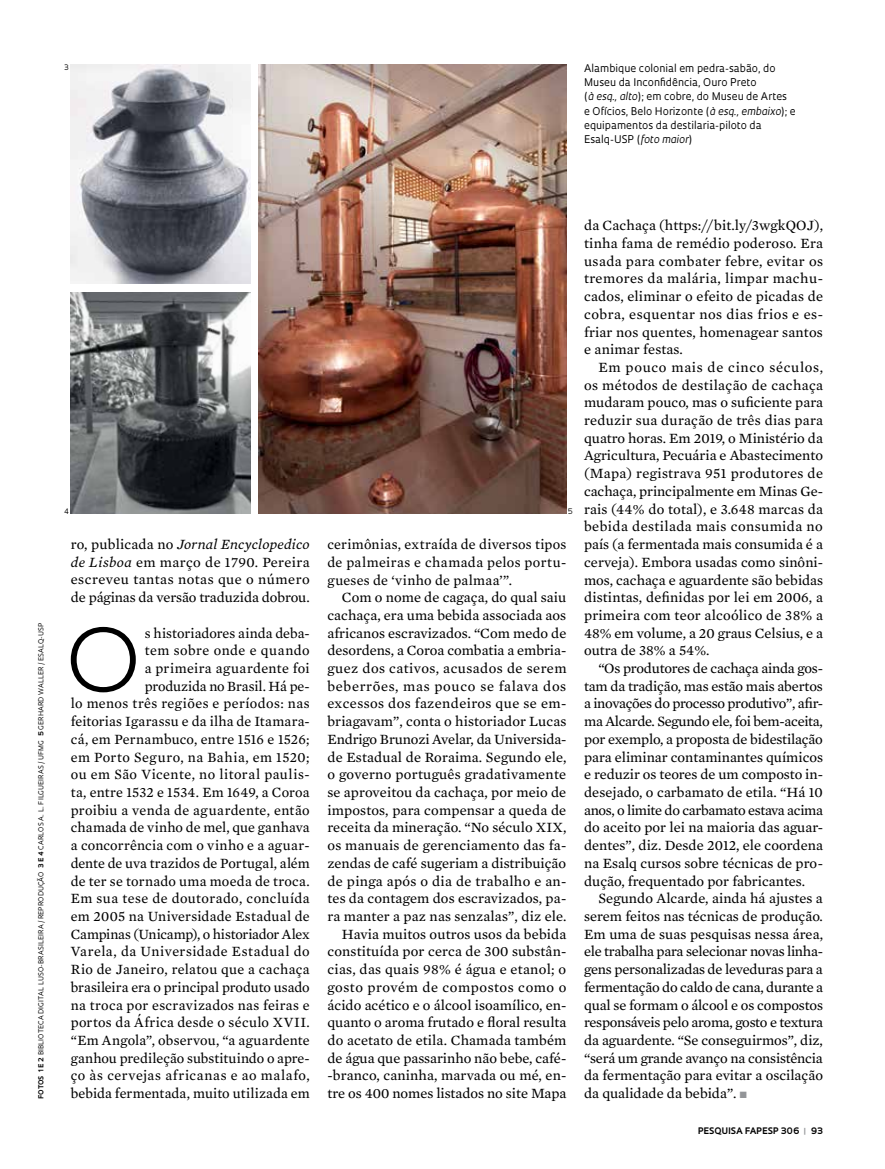
<style>
.page{position:relative;width:885px;height:1169px;background:#fff}
.page>*{position:absolute;margin:0;border:0;box-sizing:border-box;transform-origin:0 0}
.t1{font:300 87.9px "Avenir";color:#000}
.t2{font:14.4px/17.7px "Mercury Text G2";letter-spacing:.01em;color:#000;text-align:justify}
.t3{font:10.35px/14.1px "Oculum";color:#000}
.t4{font:700 8.7px "Oculum";letter-spacing:.015em;color:#000}
.t5{font:7.35px "Oculum";color:#000}
.t6{font:6.75px "Oculum";letter-spacing:.015em;color:#000}
.s1{font-style:italic}
.s2{font-weight:700}
.s3{color:#939598}
</style>
<div class="page">
<img style="left:258px;top:64px;width:308px;height:449px">
<img style="left:71px;top:292px;width:179px;height:221px">
<img style="left:71px;top:65px;width:179px;height:218px">
<p class="t5" style="left:64px;top:63px;width:6px">3</p>
<p class="t3" style="left:584px;top:61px;width:213px">Alambique colonial em pedra-sabão, do Museu da Inconfidência, Ouro Preto<br>(<span class="s1">à esq., alto</span>); em cobre, do Museu de Artes<br>e Ofícios, Belo Horizonte (<span class="s1">à esq., embaixo</span>); e equipamentos da destilaria-piloto da Esalq-USP (<span class="s1">foto maior</span>)</p>
<p class="t6" style="left:37px;top:1098px;width:477px;rotate:-90deg"><span class="s2">FOTOS 1 E 2</span> BIBLIOTECA DIGITAL LUSO-BRASILEIRA /REPRODUÇÃO <span class="s2">3 E 4</span> CARLOS A. L. FILGUEIRAS /UFMG <span class="s2">5</span> GERHARD WALLER/ESALQ-USP</p>
<p class="t5" style="left:64px;top:506px;width:6px">4</p>
<p class="t5" style="left:568px;top:506px;width:7px">5</p>
<p class="t2" style="left:71px;top:534px;width:240px">ro, publicada no <span class="s1">Jornal Encyclopedico de Lisboa</span> em março de 1790. Pereira escreveu tantas notas que o número de páginas da versão traduzida dobrou.</p>
<h1 class="t1" style="left:66px;top:609px;width:76px">O</h1>
<p class="t2" style="left:71px;top:623px;width:241px;text-align:right">s historiadores ainda deba-<br>tem sobre onde e quando<br>a primeira aguardente foi<br>produzida no Brasil. Há pe-<br>lo menos três regiões e períodos: nas feitorias Igarassu e da ilha de Itamara&shy;cá, em Pernambuco, entre 1516 e 1526; em Porto Seguro, na Bahia, em 1520; ou em São Vicente, no litoral paulis&shy;ta, entre 1532 e 1534. Em 1649, a Coroa proibiu a venda de aguardente, então chamada de vinho de mel, que ganhava a concorrência com o vinho e a aguar&shy;dente de uva trazidos de Portugal, além de ter se tornado uma moeda de troca.<br>Em sua tese de doutorado, concluída em 2005 na Universidade Estadual de Campinas (Unicamp), o historiador Alex Varela, da Universidade Estadual do Rio de Janeiro, relatou que a cachaça brasileira era o principal produto usado na troca por escravizados nas feiras e portos da África desde o século XVII. “Em Angola”, observou, “a aguardente ganhou predileção substituindo o apre&shy;ço às cervejas africanas e ao malafo, bebida fermentada, muito utilizada em</p>
<p class="t2" style="left:327px;top:534px;width:240px">cerimônias, extraída de diversos tipos de palmeiras e chamada pelos portu&shy;gueses de ‘vinho de palmaa’”.</p>
<p class="t2" style="left:327px;top:588px;width:241px;text-align:right">Com o nome de cagaça, do qual saiu cachaça, era uma bebida associada aos africanos escravizados. “Com medo de desordens, a Coroa combatia a embria&shy;guez dos cativos, acusados de serem beberrões, mas pouco se falava dos excessos dos fazendeiros que se em&shy;briagavam”, conta o historiador Lucas Endrigo Brunozi Avelar, da Universida&shy;de Estadual de Roraima. Segundo ele, o governo português gradativamente se aproveitou da cachaça, por meio de impostos, para compensar a queda de receita da mineração. “No século XIX, os manuais de gerenciamento das fa&shy;zendas de café sugeriam a distribuição de pinga após o dia de trabalho e an&shy;tes da contagem dos escravizados, pa&shy;ra manter a paz nas senzalas”, diz ele.<br>Havia muitos outros usos da bebida constituída por cerca de 300 substân&shy;cias, das quais 98% é água e etanol; o gosto provém de compostos como o ácido acético e o álcool isoamílico, en&shy;quanto o aroma frutado e floral resulta do acetato de etila. Chamada também de água que passarinho não bebe, café--branco, caninha, marvada ou mé, en&shy;tre os 400 nomes listados no site Mapa</p>
<p class="t2" style="left:584px;top:216px;width:240px">da Cachaça (https://bit.ly/3wgkQOJ), tinha fama de remédio poderoso. Era usada para combater febre, evitar os tremores da malária, limpar machu&shy;cados, eliminar o efeito de picadas de cobra, esquentar nos dias frios e es&shy;friar nos quentes, homenagear santos e animar festas.</p>
<p class="t2" style="left:584px;top:357px;width:241px;text-indent:14px">Em pouco mais de cinco séculos, os métodos de destilação de cachaça mudaram pouco, mas o suficiente para reduzir sua duração de três dias para quatro horas. Em 2019, o Ministério da Agricultura, Pecuária e Abastecimento (Mapa) registrava 951 produtores de cachaça, principalmente em Minas Ge&shy;rais (44% do total), e 3.648 marcas da bebida destilada mais consumida no país (a fermentada mais consumida é a cerveja). Embora usadas como sinôni&shy;mos, cachaça e aguardente são bebidas distintas, definidas por lei em 2006, a primeira com teor alcoólico de 38% a 48% em volume, a 20 graus Celsius, e a outra de 38% a 54%.</p>
<p class="t2" style="left:584px;top:658px;width:241px;text-indent:14px">“Os produtores de cachaça ainda gos&shy;tam da tradição, mas estão mais abertos a inovações do processo produtivo”, afir&shy;ma Alcarde. Segundo ele, foi bem-aceita, por exemplo, a proposta de bidestilação para eliminar contaminantes químicos e reduzir os teores de um composto in&shy;desejado, o carbamato de etila. “Há 10 anos, o limite do carbamato estava acima do aceito por lei na maioria das aguar&shy;dentes”, diz. Desde 2012, ele coordena na Esalq cursos sobre técnicas de pro&shy;dução, frequentado por fabricantes.</p>
<p class="t2" style="left:584px;top:889px;width:241px;text-indent:14px">Segundo Alcarde, ainda há ajustes a serem feitos nas técnicas de produção.<br>Em uma de suas pesquisas nessa área, ele trabalha para selecionar novas linha&shy;gens personalizadas de leveduras para a fermentação do caldo de cana, durante a qual se formam o álcool e os compostos responsáveis pelo aroma, gosto e textura da aguardente. “Se conseguirmos”, diz, “será um grande avanço na consistência da fermentação para evitar a oscilação da qualidade da bebida”. <span class="s3">■</span></p>
<p class="t4" style="left:698px;top:1124px;width:127px">PESQUISA FAPESP 306 <span class="s3">|</span> 93</p>
</div>
